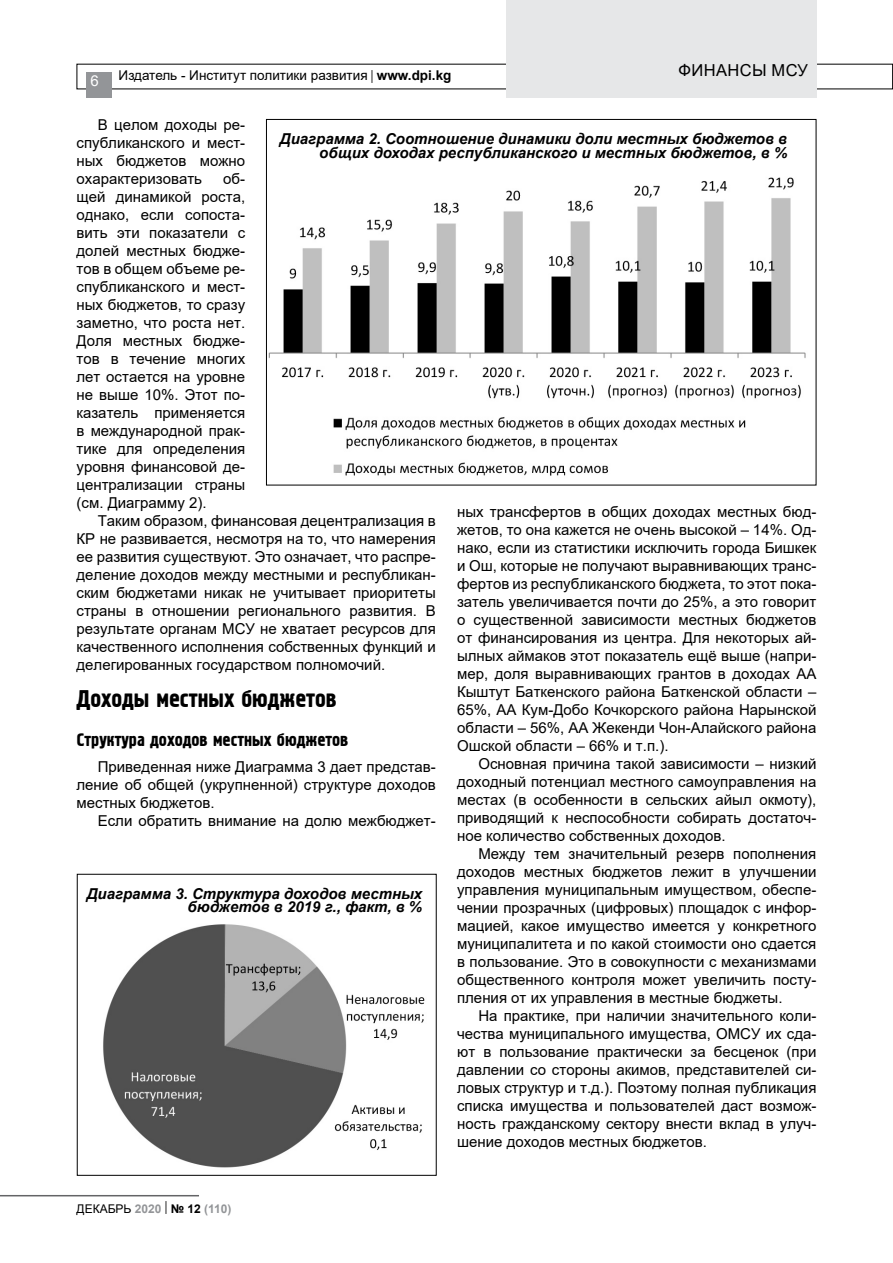
<style>
.page{position:relative;width:893px;height:1263px;background:#fff}
.page>*{position:absolute;margin:0;border:0;box-sizing:border-box;transform-origin:0 0}
.t1{font:24px "Hermes";color:#000}
.t2{font:18px "Hermes";color:#000}
.t3{font:16.5px "Arial";letter-spacing:.025em;color:#000}
.t4{font:15px/18px "Arial";color:#000;text-align:justify}
.t5{font:italic 700 15px/13.5px "Arial";color:#000;text-align:right}
.t6{font:15px "Arial";color:#fff}
.t7{font:13.5px "Arial";color:#000}
.t8{font:700 12px "Arial";color:#939598}
.s1{font-weight:700}
.s2{font-weight:400;color:#000}
.s3{font-weight:400;font-size:13.5px;color:#000}
.s4{color:#000}
</style>
<div class="page">
<div style="left:86px;top:72px;width:26px;height:26px;background:#939598"></div>
<div style="left:506px;top:0;width:310px;height:98px;background:#e6e7e8"></div>
<hr style="left:0;top:1195px;width:199px;height:1px;background:#636466">
<img style="left:268px;top:177px;width:538px;height:299px">
<img style="left:103px;top:924px;width:322px;height:244px">
<div style="left:77px;top:874px;width:360px;height:302px;border:1px solid #000"></div>
<p class="t6" style="left:90px;top:71px;width:10px">6</p>
<p class="t7" style="left:119px;top:66px;width:334px">Издатель - Институт политики развития | <span class="s1">www.dpi.kg</span></p>
<p class="t3" style="left:678px;top:59px;width:131px">ФИНАНСЫ МСУ</p>
<p class="t4" style="left:77px;top:116px;width:170px;text-indent:21px">В целом доходы ре&shy;спубликанского и мест&shy;ных бюджетов можно охарактеризовать</p>
<p class="t5" style="left:280px;top:133px;width:509px">Диаграмма 2. Соотношение динамики доли местных бюджетов в общих доходах республиканского и местных бюджетов, в %</p>
<p class="t4" style="left:77px;top:170px;width:170px;text-indent:147px">об&shy;щей динамикой роста, однако, если сопоста&shy;вить эти показатели с долей местных бюдже&shy;тов в общем объеме ре&shy;спубликанского и мест&shy;ных бюджетов, то сразу заметно, что роста нет.<br>Доля местных бюдже&shy;тов в течение многих лет остается на уровне не выше 10%. Этот по&shy;казатель применяется в международной прак&shy;тике для определения уровня финансовой де&shy;централизации страны (см. Диаграмму 2).</p>
<p class="t4" style="left:77px;top:512px;width:361px;text-indent:21px">Таким образом, финансовая децентрализация в КР не развивается, несмотря на то, что намерения ее развития существуют. Это означает, что распре&shy;деление доходов между местными и республикан&shy;ским бюджетами никак не учитывает приоритеты страны в отношении регионального развития. В результате органам МСУ не хватает ресурсов для качественного исполнения собственных функций и делегированных государством полномочий.</p>
<h1 class="t1" style="left:77px;top:686px;width:262px">Доходы местных бюджетов</h1>
<p class="t2" style="left:77px;top:730px;width:273px">Структура доходов местных бюджетов</p>
<p class="t4" style="left:77px;top:758px;width:361px;text-indent:21px">Приведенная ниже Диаграмма 3 дает представ&shy;ление об общей (укрупненной) структуре доходов местных бюджетов.</p>
<p class="t4" style="left:98px;top:812px;width:340px">Если обратить внимание на долю межбюджет-</p>
<p class="t4" style="left:457px;top:503px;width:361px">ных трансфертов в общих доходах местных бюд&shy;жетов, то она кажется не очень высокой – 14%. Од&shy;нако, если из статистики исключить города Бишкек и Ош, которые не получают выравнивающих транс&shy;фертов из республиканского бюджета, то этот пока&shy;затель увеличивается почти до 25%, а это говорит о существенной зависимости местных бюджетов от финансирования из центра. Для некоторых ай&shy;ылных аймаков этот показатель ещё выше (напри&shy;мер, доля выравнивающих грантов в доходах АА Кыштут Баткенского района Баткенской области – 65%, АА Кум-Добо Кочкорского района Нарынской области – 56%, АА Жекенди Чон-Алайского района Ошской области – 66% и т.п.).</p>
<p class="t4" style="left:457px;top:755px;width:361px;text-indent:21px">Основная причина такой зависимости – низкий доходный потенциал местного самоуправления на местах (в особенности в сельских айыл окмоту), приводящий к неспособности собирать достаточ&shy;ное количество собственных доходов.</p>
<p class="t4" style="left:457px;top:845px;width:361px;text-indent:21px">Между тем значительный резерв пополнения доходов местных бюджетов лежит в улучшении управления муниципальным имуществом, обеспе&shy;чении прозрачных (цифровых) площадок с инфор&shy;мацией, какое имущество имеется у конкретного муниципалитета и по какой стоимости оно сдается в пользование. Это в совокупности с механизмами общественного контроля может увеличить посту&shy;пления от их управления в местные бюджеты.</p>
<p class="t4" style="left:457px;top:1007px;width:361px;text-indent:21px">На практике, при наличии значительного коли&shy;чества муниципального имущества, ОМСУ их сда&shy;ют в пользование практически за бесценок (при давлении со стороны акимов, представителей си&shy;ловых структур и т.д.). Поэтому полная публикация списка имущества и пользователей даст возмож&shy;ность гражданскому сектору внести вклад в улуч&shy;шение доходов местных бюджетов.</p>
<p class="t5" style="left:87px;top:887px;width:337px">Диаграмма 3. Структура доходов местных бюджетов в 2019 г., факт, в %</p>
<p class="t8" style="left:77px;top:1200px;width:156px"><span class="s2">ДЕКАБРЬ</span> 2020 <span class="s3">|</span> <span class="s4">№ 12</span> (110)</p>
</div>
